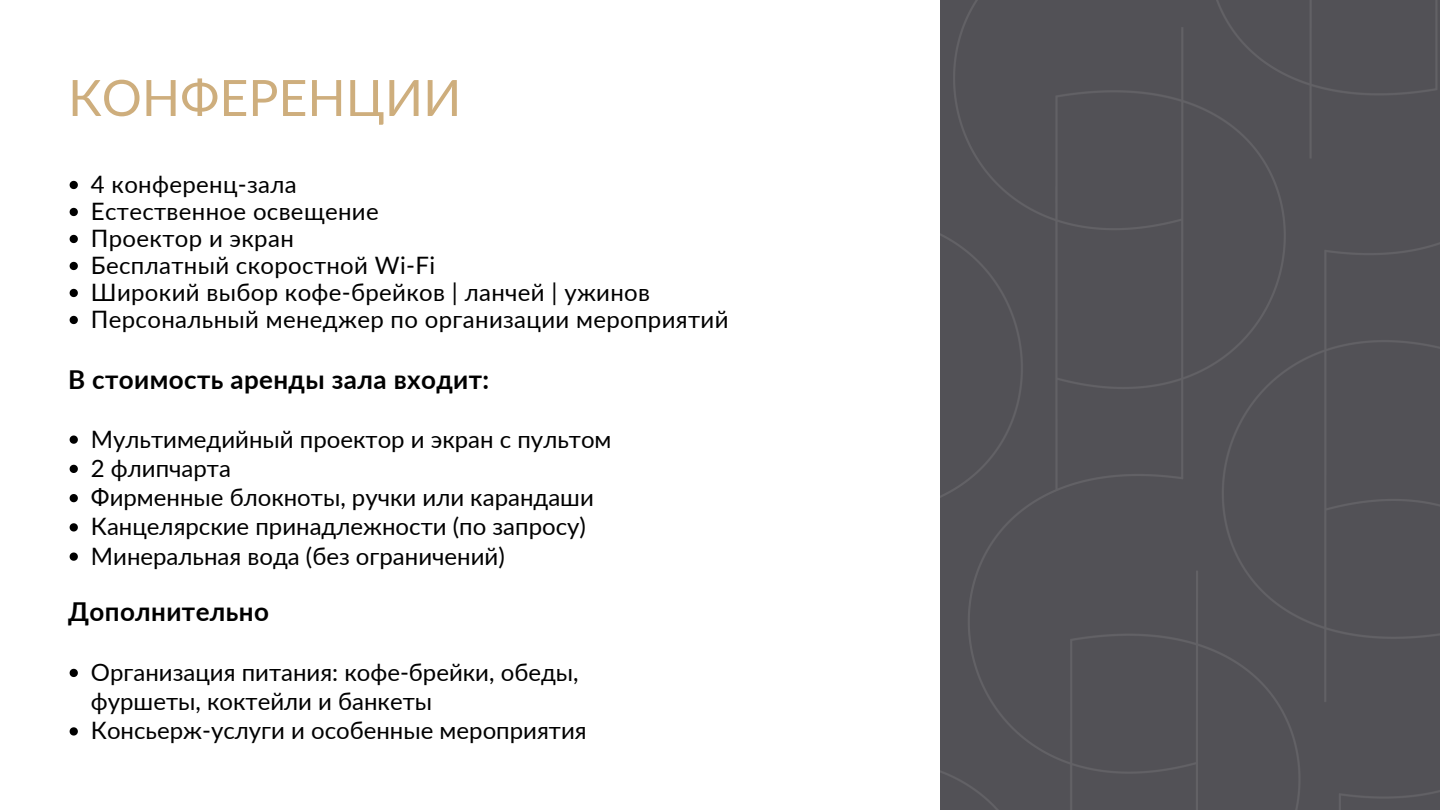
<style>
.page{position:relative;width:1440px;height:810px;background:#fff}
.page>*{position:absolute;margin:0;border:0;box-sizing:border-box;transform-origin:0 0}
.t1{font:50.1px "Lato";color:#ceae7d}
.t2{font:700 26px "Lato";letter-spacing:.015em;color:#000}
.t3{font:24px/29.2px "Lato";color:#000}
</style>
<div class="page">
<svg style="left:70px;top:436px;width:8px;height:8px"></svg>
<svg style="left:70px;top:465px;width:8px;height:8px"></svg>
<svg style="left:70px;top:494px;width:8px;height:8px"></svg>
<svg style="left:70px;top:523px;width:8px;height:9px"></svg>
<svg style="left:70px;top:553px;width:8px;height:8px"></svg>
<svg style="left:70px;top:181px;width:8px;height:8px"></svg>
<svg style="left:70px;top:208px;width:8px;height:8px"></svg>
<svg style="left:70px;top:235px;width:8px;height:8px"></svg>
<svg style="left:70px;top:262px;width:8px;height:8px"></svg>
<svg style="left:70px;top:289px;width:8px;height:8px"></svg>
<svg style="left:70px;top:316px;width:8px;height:8px"></svg>
<svg style="left:70px;top:669px;width:8px;height:8px"></svg>
<svg style="left:70px;top:727px;width:8px;height:9px"></svg>
<div style="left:940px;top:0;width:500px;height:810px;background:#525156"></div>
<h1 class="t1" style="left:68px;top:67px;width:395px">КОНФЕРЕНЦИИ</h1>
<p class="t3" style="left:91px;top:170px;width:639px;line-height:27px">4 конференц-зала<br>Естественное освещение<br>Проектор и экран<br>Бесплатный скоростной Wi-Fi<br>Широкий выбор кофе-брейков | ланчей | ужинов<br>Персональный менеджер по организации мероприятий</p>
<p class="t2" style="left:68px;top:364px;width:423px">В стоимость аренды зала входит:</p>
<p class="t3" style="left:91px;top:424px;width:522px">Мультимедийный проектор и экран с пультом 2 флипчарта<br>Фирменные блокноты, ручки или карандаши Канцелярские принадлежности (по запросу)<br>Минеральная вода (без ограничений)</p>
<p class="t2" style="left:68px;top:595px;width:202px">Дополнительно</p>
<p class="t3" style="left:91px;top:657px;width:497px">Организация питания: кофе-брейки, обеды, фуршеты, коктейли и банкеты<br>Консьерж-услуги и особенные мероприятия</p>
</div>
